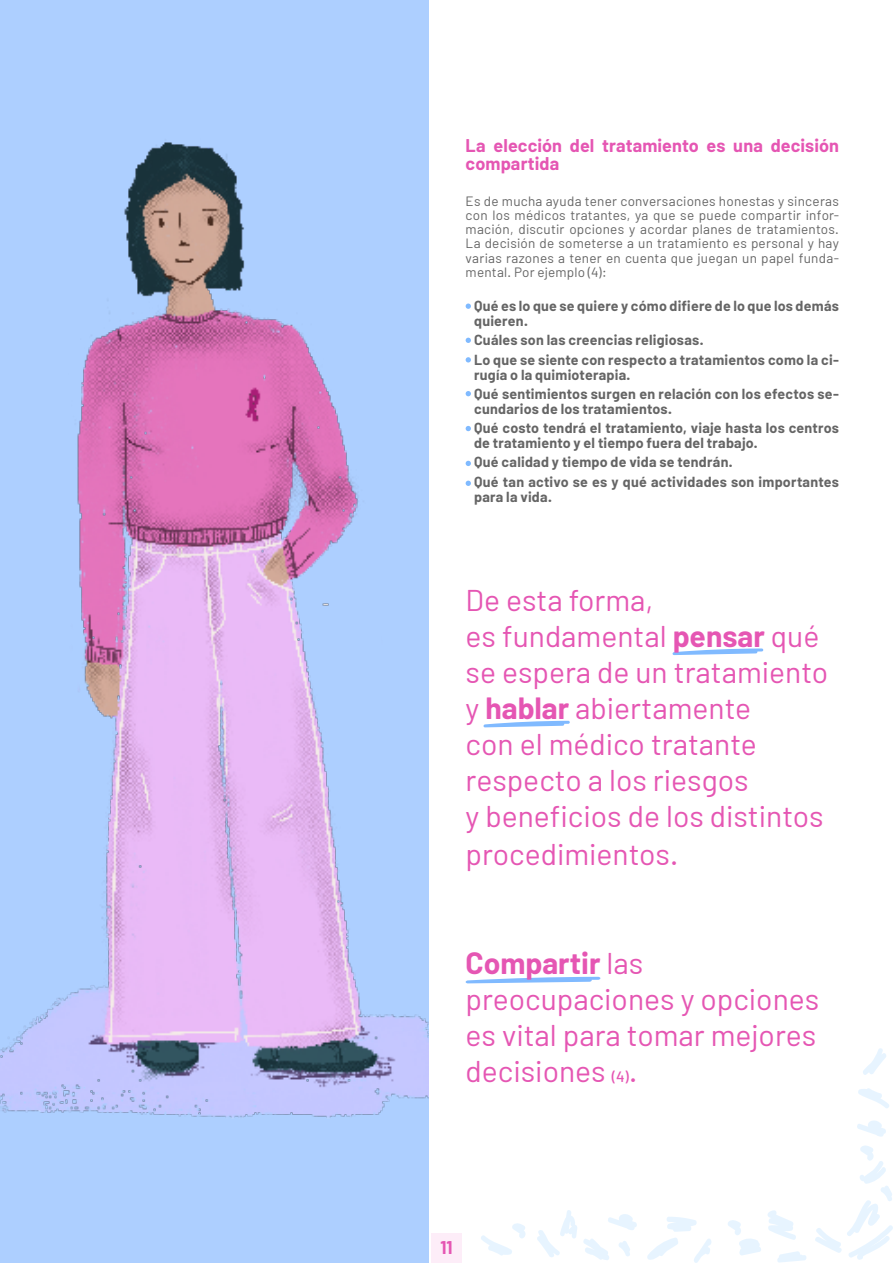
<style>
.page{position:relative;width:893px;height:1263px;background:#fff}
.page>*{position:absolute;margin:0;border:0;box-sizing:border-box;transform-origin:0 0}
.t1{font:30px/36.2px "Barlow";color:#e556b3}
.t2{font:700 18px/18px "Barlow";letter-spacing:.005em;color:#e556b3}
.t3{font:700 14.25px/19.2px "Barlow";letter-spacing:.015em;color:#656565}
.t4{font:13.5px/14.2px "Barlow";letter-spacing:.015em;color:#656565;text-align:justify}
.s1{font-weight:700}
.s2{font-weight:500;font-size:15px}
</style>
<div class="page">
<div style="left:431px;top:1233px;width:31px;height:30px;background:#fdedf8"></div>
<svg style="left:465px;top:977px;width:136px;height:6px"></svg>
<svg style="left:672px;top:648px;width:92px;height:7px"></svg>
<div style="left:0;top:0;width:428px;height:1263px;background:#adcfff"></div>
<img style="left:0;top:142px;width:428px;height:976px">
<svg style="left:483px;top:721px;width:87px;height:6px"></svg>
<svg style="left:647px;top:1217px;width:64px;height:46px"></svg>
<svg style="left:857px;top:1120px;width:29px;height:17px"></svg>
<svg style="left:858px;top:1088px;width:31px;height:20px"></svg>
<svg style="left:728px;top:1210px;width:78px;height:53px"></svg>
<svg style="left:863px;top:1048px;width:23px;height:27px"></svg>
<svg style="left:537px;top:1210px;width:100px;height:50px"></svg>
<svg style="left:815px;top:1145px;width:78px;height:115px"></svg>
<svg style="left:481px;top:1223px;width:45px;height:33px"></svg>
<svg style="left:466px;top:303px;width:5px;height:6px"></svg>
<svg style="left:466px;top:338px;width:5px;height:5px"></svg>
<svg style="left:466px;top:357px;width:5px;height:5px"></svg>
<svg style="left:466px;top:391px;width:5px;height:5px"></svg>
<svg style="left:466px;top:426px;width:5px;height:5px"></svg>
<svg style="left:466px;top:461px;width:5px;height:5px"></svg>
<svg style="left:466px;top:481px;width:5px;height:5px"></svg>
<p class="t2" style="left:466px;top:137px;width:375px">La elección del tratamiento es una decisión compartida</p>
<p class="t4" style="left:466px;top:193px;width:375px">Es de mucha ayuda tener conversaciones honestas y sinceras con los médicos tratantes, ya que se puede compartir infor&shy;mación, discutir opciones y acordar planes de tratamientos.<br>La decisión de someterse a un tratamiento es personal y hay varias razones a tener en cuenta que juegan un papel funda&shy;mental. Por ejemplo (4):</p>
<p class="t3" style="left:474px;top:298px;width:366px;line-height:15px">Qué es lo que se quiere y cómo difiere de lo que los demás quieren.</p>
<p class="t3" style="left:474px;top:330px;width:366px">Cuáles son las creencias religiosas.<br>Lo que se siente con respecto a tratamientos como la ci-</p>
<p class="t3" style="left:474px;top:365px;width:366px">rugía o la quimioterapia.<br>Qué sentimientos surgen en relación con los efectos se-</p>
<p class="t3" style="left:474px;top:399px;width:366px">cundarios de los tratamientos.<br>Qué costo tendrá el tratamiento, viaje hasta los centros</p>
<p class="t3" style="left:474px;top:433px;width:366px">de tratamiento y el tiempo fuera del trabajo.<br>Qué calidad y tiempo de vida se tendrán.<br>Qué tan activo se es y qué actividades son importantes</p>
<p class="t3" style="left:474px;top:487px;width:79px">para la vida.</p>
<h1 class="t1" style="left:466px;top:581px;width:364px">De esta forma,<br>es fundamental <span class="s1">pensar</span> qué se espera de un tratamiento y <span class="s1">hablar</span> abiertamente<br>con el médico tratante respecto a los riesgos<br>y beneficios de los distintos procedimientos.</h1>
<h1 class="t1" style="left:466px;top:944px;width:355px"><span class="s1">Compartir</span> las preocupaciones y opciones es vital para tomar mejores decisiones <span class="s2">(4)</span>.</h1>
<p class="t2" style="left:440px;top:1239px;width:14px">11</p>
</div>
